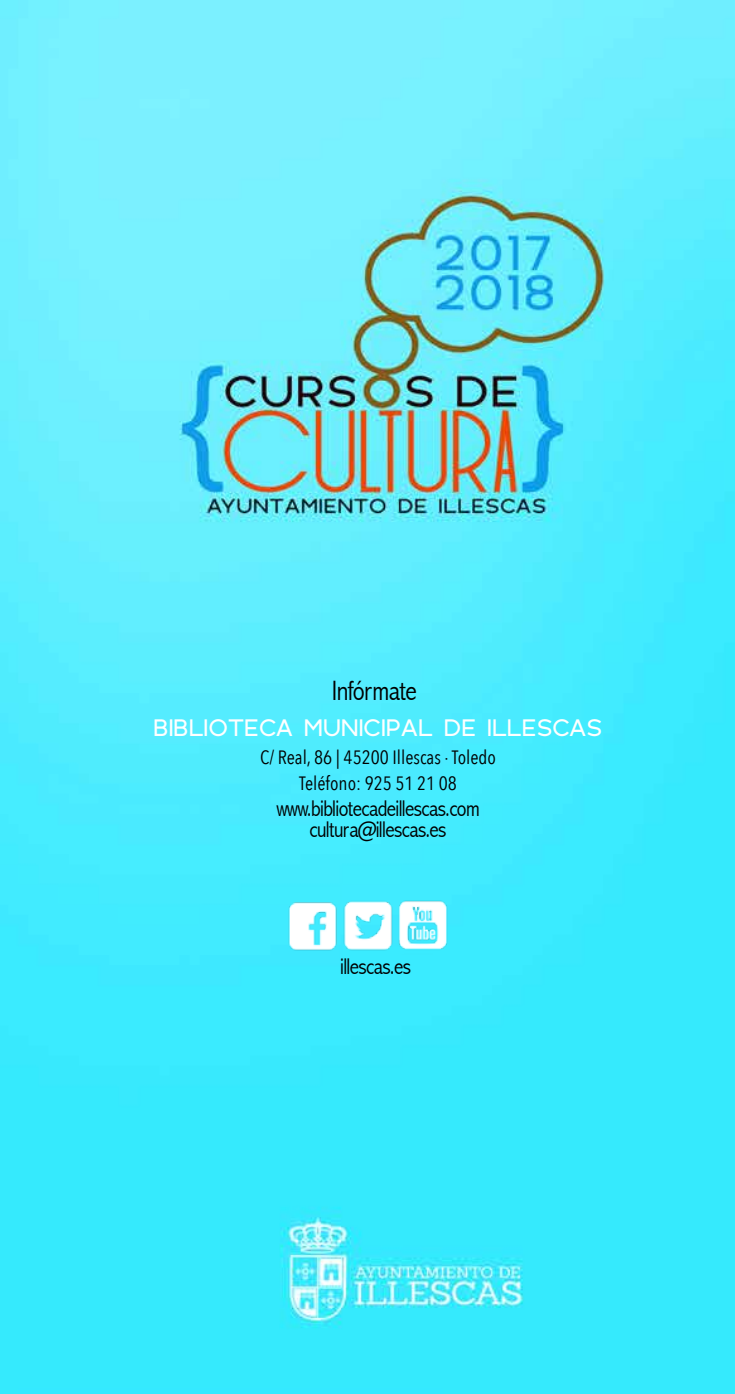
<style>
.page{position:relative;width:735px;height:1394px;background:#fff}
.page>*{position:absolute;margin:0;border:0;box-sizing:border-box;transform-origin:0 0}
.t1{font:300 condensed 28px "Abadi";letter-spacing:-.025em;color:#000}
.t2{font:24.5px "Polly";letter-spacing:-.025em;color:#fff}
.t3{font:300 condensed 22.75px/21px "Abadi";letter-spacing:-.025em;color:#000;text-align:center}
.t4{font:19.25px/25.9px "Avenir Next Condensed";color:#000;text-align:center}
</style>
<div class="page">
<img style="left:0;top:0;width:734px;height:1394px">
<img style="left:286px;top:892px;width:166px;height:63px">
<p class="t1" style="left:332px;top:675px;width:86px">Infórmate</p>
<p class="t2" style="left:153px;top:712px;width:451px">BIBLIOTECA MUNICIPAL DE ILLESCAS</p>
<p class="t4" style="left:260px;top:743px;width:237px">C/ Real, 86 | 45200 Illescas · Toledo<br>Teléfono: 925 51 21 08</p>
<p class="t3" style="left:276px;top:798px;width:205px">www.bibliotecadeillescas.com cultura@illescas.es</p>
<p class="t3" style="left:340px;top:956px;width:72px">illescas.es</p>
</div>
